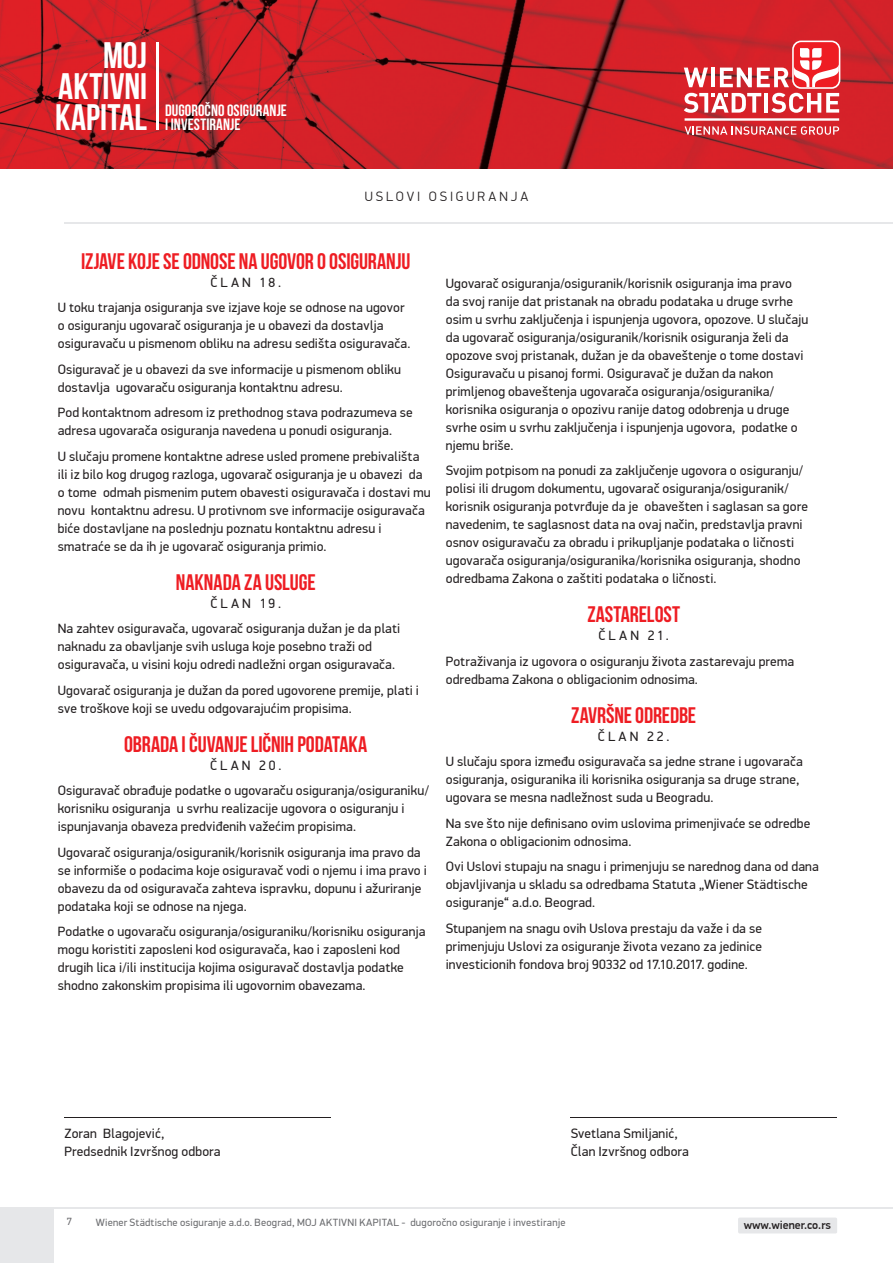
<style>
.page{position:relative;width:893px;height:1263px;background:#fff}
.page>*{position:absolute;margin:0;border:0;box-sizing:border-box;transform-origin:0 0}
.t1{font:700 36.9px/30.8px "Bebas Neue";color:#fff;text-align:justify}
.t2{font:700 22.5px "Bebas Neue";letter-spacing:-.005em;color:#ee1d23}
.t3{font:700 16.35px/13.6px "Bebas Neue";letter-spacing:.005em;color:#fff}
.t4{font:13.5px/18px "PF Din Display Pro";letter-spacing:.01em;color:#231f20}
.t5{font:300 13.5px "PF Din Display Pro";letter-spacing:.215em;color:#231f20}
.t6{font:500 11.85px "PF Din Display Pro";color:#231f20}
.t7{font:10.5px "PF Din Display Pro";letter-spacing:.02em;color:#6c6d70}
.t8{font:10.5px "PF Din Display Pro";color:#6b6b6e}
</style>
<div class="page">
<img style="left:0;top:0;width:893px;height:168px">
<svg style="left:684px;top:93px;width:77px;height:20px"></svg>
<hr style="left:764px;top:93px;width:4px;height:20px;background:#fff">
<svg style="left:771px;top:93px;width:68px;height:20px"></svg>
<hr style="left:711px;top:68px;width:4px;height:19px;background:#fff">
<svg style="left:684px;top:68px;width:24px;height:19px"></svg>
<hr style="left:685px;top:118px;width:154px;height:3px;background:#fff">
<svg style="left:685px;top:126px;width:154px;height:9px"></svg>
<svg style="left:792px;top:41px;width:48px;height:48px"></svg>
<div style="left:794px;top:42px;width:45px;height:45px;background:#ee1d23;border-radius:8px"></div>
<svg style="left:720px;top:48px;width:119px;height:39px"></svg>
<hr style="left:156px;top:42px;width:3px;height:88px;background:#fff">
<div style="left:0;top:1209px;width:54px;height:54px;background:#e6e7e9"></div>
<div style="left:738px;top:1217px;width:99px;height:16px;background:#e6e7e9;border-radius:2px"></div>
<hr style="left:0;top:1207px;width:893px;height:2px;background:#e6e7e9">
<hr style="left:65px;top:223px;width:828px;height:1px;background:#e6e7e9">
<hr style="left:64px;top:1117px;width:267px;height:1px;background:#231f20">
<hr style="left:571px;top:1117px;width:266px;height:1px;background:#231f20">
<h1 class="t1" style="left:55px;top:40px;width:93px;text-indent:48px">MOJ AKTIVNI KAPITAL</h1>
<p class="t3" style="left:165px;top:104px;width:123px">DUGOROČNO OSIGURANJE<br>I INVESTIRANJE</p>
<p class="t5" style="left:365px;top:188px;width:165px">USLOVI OSIGURANJA</p>
<h2 class="t2" style="left:81px;top:249px;width:331px">IZJAVE KOJE SE ODNOSE NA UGOVOR O OSIGURANJU</h2>
<p class="t4" style="left:58px;top:270px;width:348px;line-height:25.5px;text-indent:153px">ČLAN 18.<br>U toku trajanja osiguranja sve izjave koje se odnose na ugovor</p>
<p class="t4" style="left:58px;top:317px;width:354px">o osiguranju ugovarač osiguranja je u obavezi da dostavlja osiguravaču u pismenom obliku na adresu sedišta osiguravača.</p>
<p class="t4" style="left:58px;top:360px;width:345px">Osiguravač je u obavezi da sve informacije u pismenom obliku dostavlja ugovaraču osiguranja kontaktnu adresu.</p>
<p class="t4" style="left:58px;top:404px;width:357px">Pod kontaktnom adresom iz prethodnog stava podrazumeva se adresa ugovarača osiguranja navedena u ponudi osiguranja.</p>
<p class="t4" style="left:58px;top:447px;width:374px">U slučaju promene kontaktne adrese usled promene prebivališta ili iz bilo kog drugog razloga, ugovarač osiguranja je u obavezi da o tome odmah pismenim putem obavesti osiguravača i dostavi mu novu kontaktnu adresu. U protivnom sve informacije osiguravača biće dostavljane na poslednju poznatu kontaktnu adresu i smatraće se da ih je ugovarač osiguranja primio.</p>
<h2 class="t2" style="left:176px;top:570px;width:141px">NAKNADA ZA USLUGE</h2>
<p class="t4" style="left:58px;top:591px;width:344px;line-height:25.5px;text-indent:153px">ČLAN 19.<br>Na zahtev osiguravača, ugovarač osiguranja dužan je da plati</p>
<p class="t4" style="left:58px;top:638px;width:339px">naknadu za obavljanje svih usluga koje posebno traži od osiguravača, u visini koju odredi nadležni organ osiguravača.</p>
<p class="t4" style="left:58px;top:681px;width:363px">Ugovarač osiguranja je dužan da pored ugovorene premije, plati i sve troškove koji se uvedu odgovarajućim propisima.</p>
<h2 class="t2" style="left:124px;top:732px;width:245px">OBRADA I ČUVANJE LIČNIH PODATAKA</h2>
<p class="t4" style="left:58px;top:753px;width:373px;line-height:25.5px;text-align:center">ČLAN 20.<br>Osiguravač obrađuje podatke o ugovaraču osiguranja/osiguraniku/</p>
<p class="t4" style="left:58px;top:800px;width:348px">korisniku osiguranja u svrhu realizacije ugovora o osiguranju i ispunjavanja obaveza predviđenih važećim propisima.</p>
<p class="t4" style="left:58px;top:843px;width:371px">Ugovarač osiguranja/osiguranik/korisnik osiguranja ima pravo da se informiše o podacima koje osiguravač vodi o njemu i ima pravo i obavezu da od osiguravača zahteva ispravku, dopunu i ažuriranje podataka koji se odnose na njega.</p>
<p class="t4" style="left:58px;top:923px;width:369px">Podatke o ugovaraču osiguranja/osiguraniku/korisniku osiguranja mogu koristiti zaposleni kod osiguravača, kao i zaposleni kod drugih lica i/ili institucija kojima osiguravač dostavlja podatke shodno zakonskim propisima ili ugovornim obavezama.</p>
<p class="t4" style="left:446px;top:274px;width:364px">Ugovarač osiguranja/osiguranik/korisnik osiguranja ima pravo da svoj ranije dat pristanak na obradu podataka u druge svrhe osim u svrhu zaključenja i ispunjenja ugovora, opozove. U slučaju da ugovarač osiguranja/osiguranik/korisnik osiguranja želi da opozove svoj pristanak, dužan je da obaveštenje o tome dostavi Osiguravaču u pisanoj formi. Osiguravač je dužan da nakon primljenog obaveštenja ugovarača osiguranja/osiguranika/ korisnika osiguranja o opozivu ranije datog odobrenja u druge svrhe osim u svrhu zaključenja i ispunjenja ugovora, podatke o njemu briše.</p>
<p class="t4" style="left:446px;top:462px;width:364px">Svojim potpisom na ponudi za zaključenje ugovora o osiguranju/ polisi ili drugom dokumentu, ugovarač osiguranja/osiguranik/ korisnik osiguranja potvrđuje da je obavešten i saglasan sa gore navedenim, te saglasnost data na ovaj način, predstavlja pravni osnov osiguravaču za obradu i prikupljanje podataka o ličnosti ugovarača osiguranja/osiguranika/korisnika osiguranja, shodno odredbama Zakona o zaštiti podataka o ličnosti.</p>
<h2 class="t2" style="left:587px;top:602px;width:94px">ZASTARELOST</h2>
<p class="t4" style="left:446px;top:623px;width:350px;line-height:25.5px;text-indent:153px">ČLAN 21.<br>Potraživanja iz ugovora o osiguranju života zastarevaju prema</p>
<p class="t4" style="left:446px;top:670px;width:254px">odredbama Zakona o obligacionim odnosima.</p>
<h2 class="t2" style="left:571px;top:702px;width:127px">ZAVRŠNE ODREDBE</h2>
<p class="t4" style="left:446px;top:723px;width:359px;line-height:25.5px;text-indent:152px">ČLAN 22.<br>U slučaju spora između osiguravača sa jedne strane i ugovarača</p>
<p class="t4" style="left:446px;top:771px;width:355px">osiguranja, osiguranika ili korisnika osiguranja sa druge strane, ugovara se mesna nadležnost suda u Beogradu.</p>
<p class="t4" style="left:446px;top:814px;width:366px">Na sve što nije definisano ovim uslovima primenjivaće se odredbe<br>Zakona o obligacionim odnosima.</p>
<p class="t4" style="left:446px;top:858px;width:375px">Ovi Uslovi stupaju na snagu i primenjuju se narednog dana od dana objavljivanja u skladu sa odredbama Statuta „Wiener Städtische osiguranje“ a.d.o. Beograd.</p>
<p class="t4" style="left:446px;top:919px;width:318px;text-align:justify">Stupanjem na snagu ovih Uslova prestaju da važe i da se primenjuju Uslovi za osiguranje života vezano za jedinice investicionih fondova broj 90332 od 17.10.2017. godine.</p>
<p class="t4" style="left:64px;top:1125px;width:158px">Zoran Blagojević,<br>Predsednik Izvršnog odbora</p>
<p class="t4" style="left:571px;top:1125px;width:120px">Svetlana Smiljanić,<br>Član Izvršnog odbora</p>
<p class="t8" style="left:67px;top:1215px;width:7px">7</p>
<p class="t7" style="left:96px;top:1216px;width:471px">Wiener Städtische osiguranje a.d.o. Beograd, MOJ AKTIVNI KAPITAL - dugoročno osiguranje i investiranje</p>
<p class="t6" style="left:744px;top:1218px;width:89px">www.wiener.co.rs</p>
</div>
